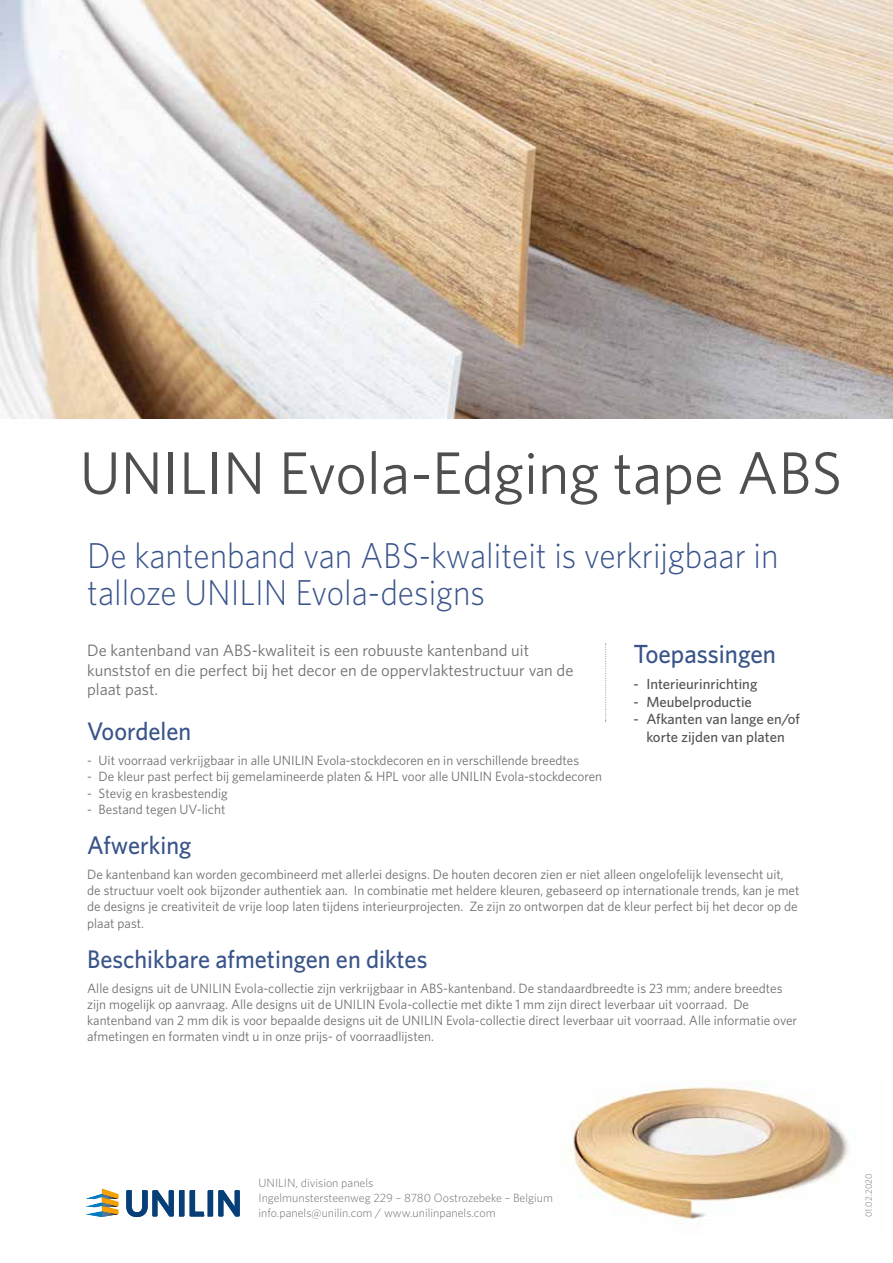
<style>
.page{position:relative;width:893px;height:1263px;background:#fff}
.page>*{position:absolute;margin:0;border:0;box-sizing:border-box;transform-origin:0 0}
.t1{font:60px "Whitney";color:#504f4f}
.t2{font:300 36px/37.5px "Whitney";color:#39548a;scale:.93 1}
.t3{font:500 26.25px "Whitney";color:#39548a;scale:.95 1}
.t4{font:500 25.5px "Whitney";color:#39548a;scale:.95 1}
.t5{font:16.5px/19.5px "Whitney";color:#706f6f}
.t6{font:500 14.55px "Whitney";color:#525251}
.t7{font:13.5px/16.2px "Whitney";color:#706f6f}
.t8{font:300 12px/15px "Whitney";color:#706f6f}
.t9{font:300 9px "Whitney";color:#706f6f}
</style>
<div class="page">
<svg style="left:605px;top:644px;width:2px;height:78px"></svg>
<svg style="left:126px;top:1190px;width:58px;height:27px"></svg>
<svg style="left:190px;top:1190px;width:50px;height:26px"></svg>
<svg style="left:86px;top:1188px;width:32px;height:29px"></svg>
<img style="left:572px;top:1087px;width:277px;height:136px">
<img style="left:0;top:0;width:893px;height:419px">
<h1 class="t1" style="left:80px;top:437px;width:764px">UNILIN Evola-Edging tape ABS</h1>
<h2 class="t2" style="left:87px;top:536px;width:745px">De kantenband van ABS-kwaliteit is verkrijgbaar in talloze UNILIN Evola-designs</h2>
<p class="t5" style="left:87px;top:640px;width:488px">De kantenband van ABS-kwaliteit is een robuuste kantenband uit kunststof en die perfect bij het decor en de oppervlaktestructuur van de plaat past.</p>
<h3 class="t3" style="left:634px;top:638px;width:151px">Toepassingen</h3>
<p class="t6" style="left:634px;top:675px;width:125px">- Interieurinrichting</p>
<p class="t6" style="left:634px;top:693px;width:120px">- Meubelproductie</p>
<p class="t6" style="left:634px;top:710px;width:168px">- Afkanten van lange en/of</p>
<h3 class="t4" style="left:87px;top:716px;width:111px">Voordelen</h3>
<p class="t6" style="left:646px;top:728px;width:140px">korte zijden van platen</p>
<p class="t7" style="left:87px;top:752px;width:494px">- Uit voorraad verkrijgbaar in alle UNILIN Evola-stockdecoren en in verschillende breedtes</p>
<p class="t7" style="left:87px;top:768px;width:516px">- De kleur past perfect bij gemelamineerde platen &amp; HPL voor alle UNILIN Evola-stockdecoren</p>
<p class="t7" style="left:87px;top:784px;width:142px">- Stevig en krasbestendig</p>
<p class="t7" style="left:87px;top:801px;width:140px">- Bestand tegen UV-licht</p>
<h3 class="t4" style="left:87px;top:830px;width:111px">Afwerking</h3>
<p class="t7" style="left:87px;top:866px;width:714px">De kantenband kan worden gecombineerd met allerlei designs. De houten decoren zien er niet alleen ongelofelijk levensecht uit, de structuur voelt ook bijzonder authentiek aan. In combinatie met heldere kleuren, gebaseerd op internationale trends, kan je met de designs je creativiteit de vrije loop laten tijdens interieurprojecten. Ze zijn zo ontworpen dat de kleur perfect bij het decor op de plaat past.</p>
<h3 class="t4" style="left:87px;top:944px;width:360px">Beschikbare afmetingen en diktes</h3>
<p class="t7" style="left:87px;top:980px;width:711px">Alle designs uit de UNILIN Evola-collectie zijn verkrijgbaar in ABS-kantenband. De standaardbreedte is 23 mm; andere breedtes zijn mogelijk op aanvraag. Alle designs uit de UNILIN Evola-collectie met dikte 1 mm zijn direct leverbaar uit voorraad. De kantenband van 2 mm dik is voor bepaalde designs uit de UNILIN Evola-collectie direct leverbaar uit voorraad. Alle informatie over afmetingen en formaten vindt u in onze prijs- of voorraadlijsten.</p>
<p class="t8" style="left:259px;top:1175px;width:296px">UNILIN, division panels<br>Ingelmunstersteenweg 229 – 8780 Oostrozebeke – Belgium info.panels@unilin.com / www.unilinpanels.com</p>
<p class="t9" style="left:863px;top:1217px;width:45px;rotate:-90deg">01.02.2020</p>
</div>
